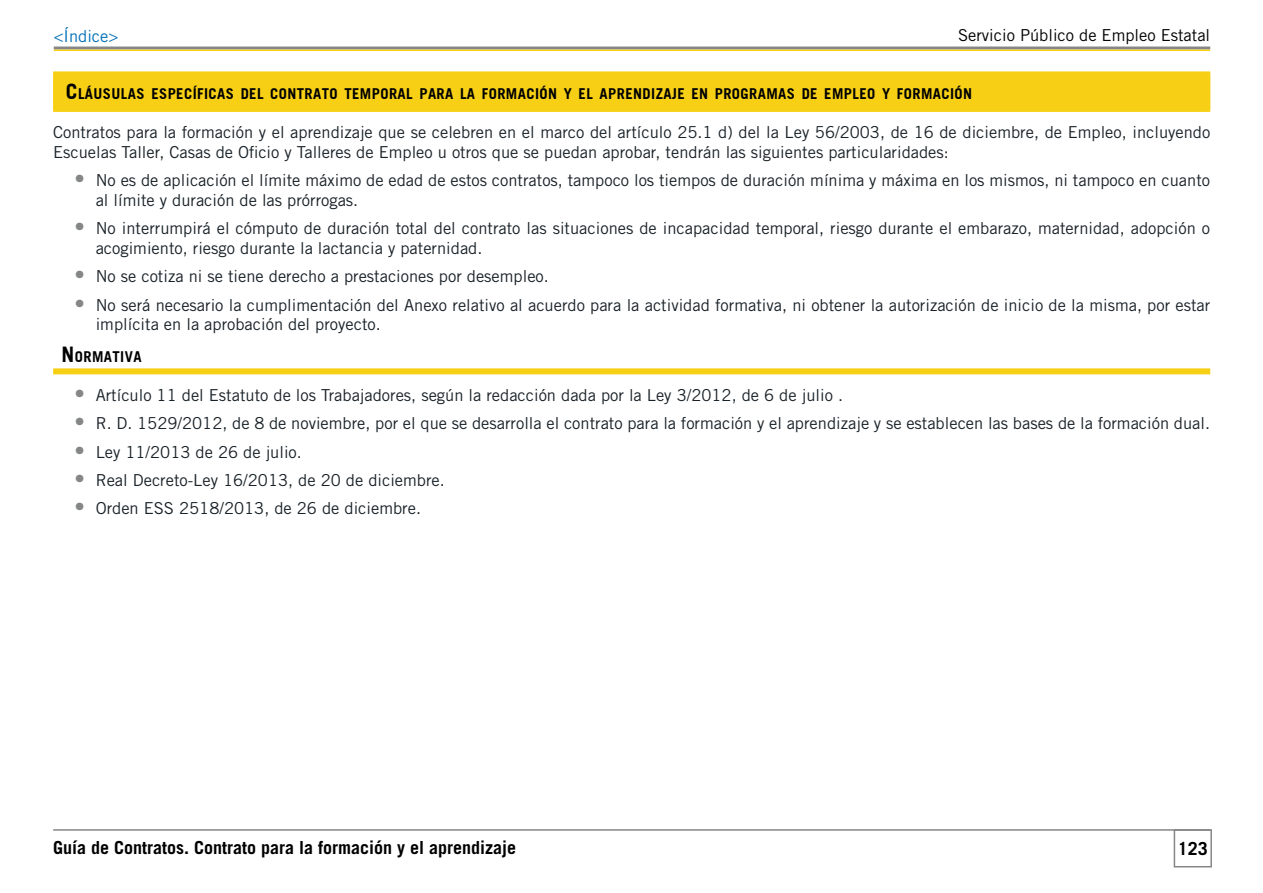
<style>
.page{position:relative;width:1263px;height:893px;background:#fff}
.page>*{position:absolute;margin:0;border:0;box-sizing:border-box;transform-origin:0 0}
.t1{font:700 18px "Trade Gothic LT Std";color:#000}
.t2{font:16.5px/19.8px "Trade Gothic LT Std";color:#192228}
.t3{font:16.5px "Trade Gothic LT Std";color:#000}
.t4{font:16.5px "Trade Gothic LT Std";color:#006fb7}
.t5{font:14.7px "Trade Gothic BD Bold";letter-spacing:.03em;color:#000}
.s1{font-size:21px}
.s2{font-size:21px;color:#848687}
</style>
<div class="page">
<div style="left:1174px;top:829px;width:38px;height:38px;border:2px solid #848687"></div>
<hr style="left:53px;top:829px;width:1157px;height:2px;background:#848687">
<hr style="left:54px;top:47px;width:1156px;height:3px;background:#848687">
<hr style="left:54px;top:50px;width:1156px;height:1px;background:#f7d016">
<div style="left:53px;top:71px;width:1157px;height:41px;background:#f7d016"></div>
<div style="left:53px;top:368px;width:1157px;height:6px;background:#f7d016"></div>
<p class="t4" style="left:54px;top:26px;width:66px">&lt;Índice&gt;</p>
<p class="t3" style="left:958px;top:25px;width:254px">Servicio Público de Empleo Estatal</p>
<p class="t5" style="left:66px;top:85px;width:908px"><span class="s1">C</span>LÁUSULAS ESPECÍFICAS DEL CONTRATO TEMPORAL PARA LA FORMACIÓN Y EL APRENDIZAJE EN PROGRAMAS DE EMPLEO Y FORMACIÓN</p>
<p class="t2" style="left:53px;top:122px;width:1159px">Contratos para la formación y el aprendizaje que se celebren en el marco del artículo 25.1 d) del la Ley 56/2003, de 16 de diciembre, de Empleo, incluyendo<br>Escuelas Taller, Casas de Oficio y Talleres de Empleo u otros que se puedan aprobar, tendrán las siguientes particularidades:</p>
<p class="t2" style="left:96px;top:170px;width:1116px;text-indent:-21px"><span class="s2">•</span> No es de aplicación el límite máximo de edad de estos contratos, tampoco los tiempos de duración mínima y máxima en los mismos, ni tampoco en cuanto al límite y duración de las prórrogas.</p>
<p class="t2" style="left:96px;top:218px;width:1116px;text-indent:-21px"><span class="s2">•</span> No interrumpirá el cómputo de duración total del contrato las situaciones de incapacidad temporal, riesgo durante el embarazo, maternidad, adopción o acogimiento, riesgo durante la lactancia y paternidad.</p>
<p class="t2" style="left:74px;top:266px;width:476px"><span class="s2">•</span> No se cotiza ni se tiene derecho a prestaciones por desempleo.</p>
<p class="t2" style="left:96px;top:295px;width:1116px;text-indent:-21px"><span class="s2">•</span> No será necesario la cumplimentación del Anexo relativo al acuerdo para la actividad formativa, ni obtener la autorización de inicio de la misma, por estar implícita en la aprobación del proyecto.</p>
<p class="t5" style="left:62px;top:348px;width:81px"><span class="s1">N</span> ORMATIVA</p>
<p class="t2" style="left:74px;top:385px;width:770px"><span class="s2">•</span> Artículo 11 del Estatuto de los Trabajadores, según la redacción dada por la Ley 3/2012, de 6 de julio .</p>
<p class="t2" style="left:74px;top:413px;width:1137px"><span class="s2">•</span> R. D. 1529/2012, de 8 de noviembre, por el que se desarrolla el contrato para la formación y el aprendizaje y se establecen las bases de la formación dual.</p>
<p class="t2" style="left:74px;top:442px;width:229px"><span class="s2">•</span> Ley 11/2013 de 26 de julio.</p>
<p class="t2" style="left:74px;top:470px;width:372px"><span class="s2">•</span> Real Decreto-Ley 16/2013, de 20 de diciembre.</p>
<p class="t2" style="left:74px;top:498px;width:348px"><span class="s2">•</span> Orden ESS 2518/2013, de 26 de diciembre.</p>
<p class="t1" style="left:53px;top:837px;width:465px">Guía de Contratos. Contrato para la formación y el aprendizaje</p>
<p class="t1" style="left:1178px;top:837px;width:32px">123</p>
</div>
